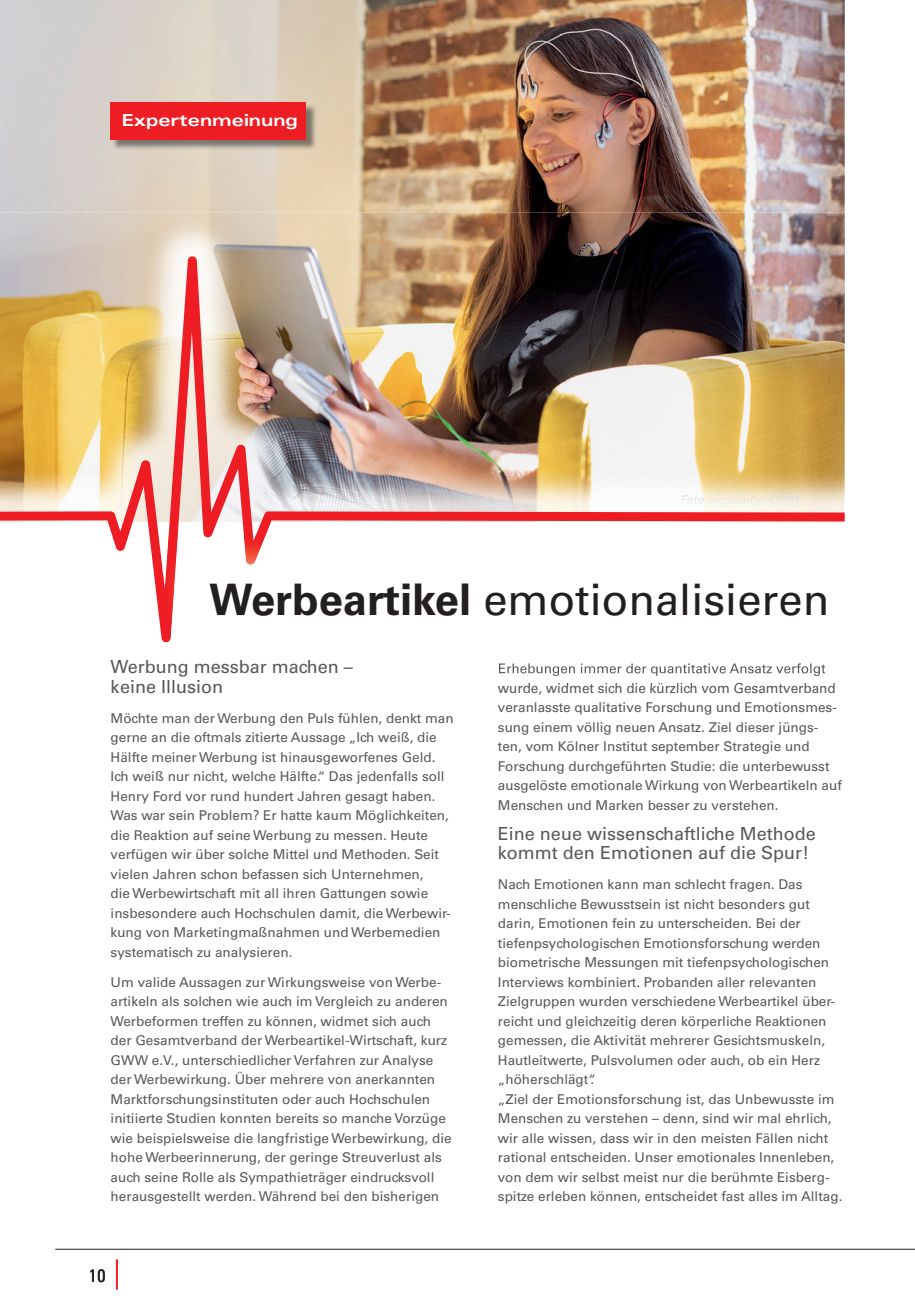
<style>
.page{position:relative;width:915px;height:1306px;background:#fff}
.page>*{position:absolute;margin:0;border:0;box-sizing:border-box;transform-origin:0 0}
.t1{font:43.5px "Univers LT Std";color:#231f20}
.t2{font:18px/19.5px "Univers LT Std";color:#57585a}
.t3{font:condensed 18px "Univers LT Std";color:#231f20}
.t4{font:700 expanded 16.5px "Univers LT Std";color:#fff}
.t5{font:13.5px/19.5px "Univers LT Std";color:#57585a}
.s1{font-weight:700}
.s2{font-weight:300;font-size:30px;color:#ee1d23}
</style>
<div class="page">
<hr style="left:55px;top:1248px;width:859px;height:1px;background:#231f20">
<img style="left:0;top:0;width:844px;height:256px">
<img style="left:836px;top:212px;width:9px;height:310px">
<img style="left:499px;top:664px;width:326px;height:12px">
<img style="left:525px;top:683px;width:310px;height:3px">
<img style="left:0;top:256px;width:844px;height:385px">
<img style="left:165px;top:535px;width:679px;height:129px">
<img style="left:163px;top:535px;width:102px;height:107px">
<img style="left:112px;top:103px;width:205px;height:47px">
<div style="left:111px;top:102px;width:195px;height:37px;background:#ee1d23"></div>
<p class="t4" style="left:122px;top:110px;width:177px">Expertenmeinung</p>
<h1 class="t1" style="left:209px;top:574px;width:621px"><span class="s1">Werbeartikel</span> emotionalisieren</h1>
<h2 class="t2" style="left:111px;top:657px;width:244px">Werbung messbar machen – keine Illusion</h2>
<p class="t5" style="left:111px;top:708px;width:344px">Möchte man der Werbung den Puls fühlen, denkt man gerne an die oftmals zitierte Aussage „Ich weiß, die Hälfte meiner Werbung ist hinausgeworfenes Geld.<br>Ich weiß nur nicht, welche Hälfte.“ Das jedenfalls soll Henry Ford vor rund hundert Jahren gesagt haben.<br>Was war sein Problem? Er hatte kaum Möglichkeiten, die Reaktion auf seine Werbung zu messen. Heute verfügen wir über solche Mittel und Methoden. Seit vielen Jahren schon befassen sich Unternehmen,<br>die Werbewirtschaft mit all ihren Gattungen sowie insbesondere auch Hochschulen damit, die Werbewir&shy;kung von Marketingmaßnahmen und Werbemedien systematisch zu analysieren.</p>
<p class="t5" style="left:111px;top:972px;width:342px">Um valide Aussagen zur Wirkungsweise von Werbe&shy;artikeln als solchen wie auch im Vergleich zu anderen Werbeformen treffen zu können, widmet sich auch der Gesamtverband der Werbeartikel-Wirtschaft, kurz GWW e.V., unterschiedlicher Verfahren zur Analyse der Werbewirkung. Über mehrere von anerkannten Marktforschungsinstituten oder auch Hochschulen initiierte Studien konnten bereits so manche Vorzüge wie beispielsweise die langfristige Werbewirkung, die hohe Werbeerinnerung, der geringe Streuverlust als auch seine Rolle als Sympathieträger eindrucksvoll herausgestellt werden. Während bei den bisherigen</p>
<h2 class="t3" style="left:89px;top:1263px;width:33px">10 <span class="s2">|</span></h2>
<p class="t5" style="left:497px;top:678px;width:345px">wurde, widmet sich die kürzlich vom Gesamtverband veranlasste qualitative Forschung und Emotionsmes&shy;sung einem völlig neuen Ansatz. Ziel dieser jüngs&shy;ten, vom Kölner Institut september Strategie und Forschung durchgeführten Studie: die unterbewusst ausgelöste emotionale Wirkung von Werbeartikeln auf Menschen und Marken besser zu verstehen.</p>
<h2 class="t2" style="left:497px;top:823px;width:319px">Eine neue wissenschaftliche Methode kommt den Emotionen auf die Spur!</h2>
<p class="t5" style="left:497px;top:874px;width:346px">Nach Emotionen kann man schlecht fragen. Das menschliche Bewusstsein ist nicht besonders gut darin, Emotionen fein zu unterscheiden. Bei der tiefenpsychologischen Emotionsforschung werden biometrische Messungen mit tiefenpsychologischen Interviews kombiniert. Probanden aller relevanten Zielgruppen wurden verschiedene Werbeartikel über&shy;reicht und gleichzeitig deren körperliche Reaktionen gemessen, die Aktivität mehrerer Gesichtsmuskeln, Hautleitwerte, Pulsvolumen oder auch, ob ein Herz „höherschlägt“.<br>„Ziel der Emotionsforschung ist, das Unbewusste im Menschen zu verstehen – denn, sind wir mal ehrlich, wir alle wissen, dass wir in den meisten Fällen nicht rational entscheiden. Unser emotionales Innenleben, von dem wir selbst meist nur die berühmte Eisberg&shy;spitze erleben können, entscheidet fast alles im Alltag.</p>
</div>
